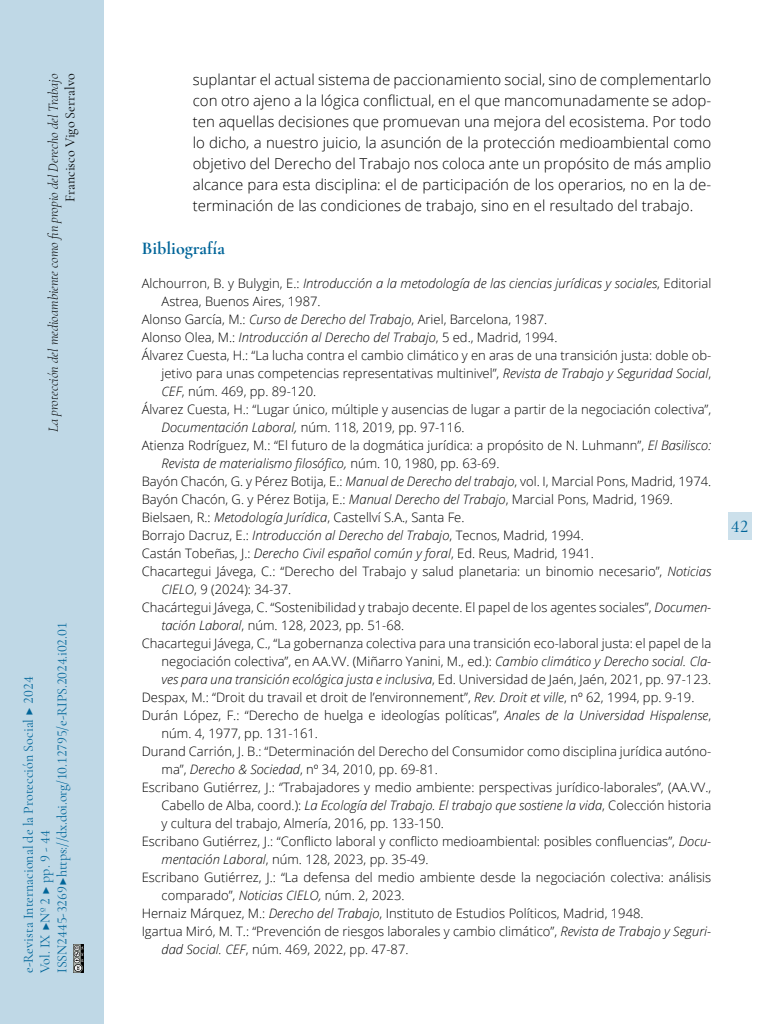
<style>
.page{position:relative;width:768px;height:1024px;background:#fff}
.page>*{position:absolute;margin:0;border:0;box-sizing:border-box;transform-origin:0 0}
.t1{font:700 18px "Cormorant Garamond";color:#006599}
.t2{font:500 18px "Cormorant Garamond";color:#006599}
.t3{font:300 15px/21px "Open Sans";color:#000;text-align:justify}
.t4{font:14px/16.8px "Cormorant Garamond";color:#006599}
.t5{font:italic 300 14px "Cormorant Garamond";color:#000}
.t6{font:14px "Cormorant Garamond";color:#000}
.t7{font:300 13px "Open Sans";color:#000}
.t8{font:italic 300 13px "Open Sans";color:#000}
.s1{font-style:normal}
.s2{font-style:italic}
</style>
<div class="page">
<div style="left:0;top:0;width:103px;height:1024px;background:#bfd8e6"></div>
<div style="left:728px;top:512px;width:23px;height:28px;background:#cce0eb"></div>
<img style="left:74px;top:944px;width:10px;height:28px">
<p class="t5" style="left:45px;top:432px;width:360px;rotate:-90deg">La protección del medioambiente como fin propio del Derecho del Trabajo</p>
<p class="t6" style="left:62px;top:202px;width:130px;rotate:-90deg">Francisco Vigo Serralvo</p>
<p class="t4" style="left:20px;top:973px;width:352px;rotate:-90deg">e-Revista Internacional de la Protección Social ▶ 2024<br>Vol. IX ▶Nº 2 ▶ pp. 9 - 44<br>ISSN 2445-3269 ▶ https://dx.doi.org/10.12795/e-RIPS.2024.i02.01</p>
<p class="t3" style="left:193px;top:69px;width:520px">suplantar el actual sistema de paccionamiento social, sino de complementarlo con otro ajeno a la lógica conflictual, en el que mancomunadamente se adop&shy;ten aquellas decisiones que promuevan una mejora del ecosistema. Por todo lo dicho, a nuestro juicio, la asunción de la protección medioambiental como objetivo del Derecho del Trabajo nos coloca ante un propósito de más amplio alcance para esta disciplina: el de participación de los operarios, no en la de&shy;terminación de las condiciones de trabajo, sino en el resultado del trabajo.</p>
<h1 class="t1" style="left:142px;top:237px;width:85px">Bibliografía</h1>
<p class="t8" style="left:142px;top:274px;width:571px"><span class="s1">Alchourron, B. y Bulygin, E.:</span> Introducción a la metodología de las ciencias jurídicas y sociales<span class="s1">, Editorial</span></p>
<p class="t7" style="left:162px;top:292px;width:161px">Astrea, Buenos Aires, 1987.</p>
<p class="t7" style="left:142px;top:310px;width:407px">Alonso García, M.: <span class="s2">Curso de Derecho del Trabajo</span>, Ariel, Barcelona, 1987.</p>
<p class="t7" style="left:142px;top:328px;width:417px">Alonso Olea, M.: <span class="s2">Introducción al Derecho del Trabajo</span>, 5 ed., Madrid, 1994.</p>
<p class="t7" style="left:142px;top:346px;width:571px">Álvarez Cuesta, H.: “La lucha contra el cambio climático y en aras de una transición justa: doble ob-</p>
<p class="t7" style="left:162px;top:364px;width:551px">jetivo para unas competencias representativas multinivel”, <span class="s2">Revista de Trabajo y Seguridad Social</span>,</p>
<p class="t7" style="left:162px;top:382px;width:156px"><span class="s2">CEF</span>, núm. 469, pp. 89-120.</p>
<p class="t7" style="left:142px;top:400px;width:571px">Álvarez Cuesta, H.: “Lugar único, múltiple y ausencias de lugar a partir de la negociación colectiva”,</p>
<p class="t7" style="left:162px;top:418px;width:305px"><span class="s2">Documentación Laboral,</span> núm. 118, 2019, pp. 97-116.</p>
<p class="t7" style="left:142px;top:436px;width:571px">Atienza Rodríguez, M.: “El futuro de la dogmática jurídica: a propósito de N. Luhmann”, <span class="s2">El Basilisco:</span></p>
<p class="t8" style="left:162px;top:454px;width:339px">Revista de materialismo filosófico, <span class="s1">núm. 10, 1980, pp. 63-69.</span></p>
<p class="t7" style="left:142px;top:472px;width:571px">Bayón Chacón, G. y Pérez Botija, E.: <span class="s2">Manual de Derecho del trabajo</span>, vol. I, Marcial Pons, Madrid, 1974.</p>
<p class="t7" style="left:142px;top:490px;width:533px">Bayón Chacón, G. y Pérez Botija, E.: <span class="s2">Manual Derecho del Trabajo</span>, Marcial Pons, Madrid, 1969.</p>
<p class="t7" style="left:142px;top:508px;width:324px">Bielsaen, R.: <span class="s2">Metodología Jurídica</span>, Castellví S.A., Santa Fe.</p>
<p class="t7" style="left:142px;top:526px;width:444px">Borrajo Dacruz, E.: <span class="s2">Introducción al Derecho del Trabajo</span>, Tecnos, Madrid, 1994.</p>
<p class="t7" style="left:142px;top:544px;width:454px">Castán Tobeñas, J.: <span class="s2">Derecho Civil español común y foral</span>, Ed. Reus, Madrid, 1941.</p>
<p class="t7" style="left:142px;top:562px;width:571px">Chacartegui Jávega, C.: “Derecho del Trabajo y salud planetaria: un binomio necesario”, <span class="s2">Noticias</span></p>
<p class="t7" style="left:162px;top:580px;width:131px"><span class="s2">CIELO</span>, 9 (2024): 34-37.</p>
<p class="t7" style="left:142px;top:598px;width:571px">Chacártegui Jávega, C. “Sostenibilidad y trabajo decente. El papel de los agentes sociales”, <span class="s2">Documen-</span></p>
<p class="t7" style="left:162px;top:616px;width:244px"><span class="s2">tación Laboral</span>, núm. 128, 2023, pp. 51-68.</p>
<p class="t7" style="left:142px;top:634px;width:571px">Chacartegui Jávega, C., “La gobernanza colectiva para una transición eco-laboral justa: el papel de la</p>
<p class="t7" style="left:162px;top:652px;width:551px">negociación colectiva”, en AA.VV. (Miñarro Yanini, M., ed.): <span class="s2">Cambio climático y Derecho social. Cla-</span></p>
<p class="t8" style="left:162px;top:670px;width:551px">ves para una transición ecológica justa e inclusiva<span class="s1">, Ed. Universidad de Jaén, Jaén, 2021, pp. 97-123.</span></p>
<p class="t7" style="left:142px;top:688px;width:554px">Despax, M.: “Droit du travail et droit de l’environnement”, <span class="s2">Rev. Droit et ville</span>, nº 62, 1994, pp. 9-19.</p>
<p class="t7" style="left:142px;top:706px;width:571px">Durán López, F.: “Derecho de huelga e ideologías políticas”, <span class="s2">Anales de la Universidad Hispalense</span>,</p>
<p class="t7" style="left:162px;top:724px;width:158px">núm. 4, 1977, pp. 131-161.</p>
<p class="t7" style="left:142px;top:742px;width:571px">Durand Carrión, J. B.: “Determinación del Derecho del Consumidor como disciplina jurídica autóno-</p>
<p class="t7" style="left:162px;top:760px;width:278px">ma”, <span class="s2">Derecho &amp; Sociedad</span>, nº 34, 2010, pp. 69-81.</p>
<p class="t7" style="left:142px;top:778px;width:571px">Escribano Gutiérrez, J.: ‘’Trabajadores y medio ambiente: perspectivas jurídico-laborales’’, (AA.VV.,</p>
<p class="t8" style="left:162px;top:796px;width:551px"><span class="s1">Cabello de Alba, coord.):</span> La Ecología del Trabajo. El trabajo que sostiene la vida<span class="s1">, Colección historia</span></p>
<p class="t7" style="left:162px;top:814px;width:284px">y cultura del trabajo, Almería, 2016, pp. 133-150.</p>
<p class="t7" style="left:142px;top:832px;width:571px">Escribano Gutiérrez, J.: “Conflicto laboral y conflicto medioambiental: posibles confluencias”, <span class="s2">Docu-</span></p>
<p class="t7" style="left:162px;top:850px;width:269px"><span class="s2">mentación Laboral</span>, núm. 128, 2023, pp. 35-49.</p>
<p class="t7" style="left:142px;top:868px;width:571px">Escribano Gutiérrez, J.: “La defensa del medio ambiente desde la negociación colectiva: análisis</p>
<p class="t7" style="left:162px;top:886px;width:245px">comparado”, <span class="s2">Noticias CIELO,</span> núm. 2, 2023.</p>
<p class="t7" style="left:142px;top:904px;width:503px">Hernaiz Márquez, M.: <span class="s2">Derecho del Trabajo</span>, Instituto de Estudios Políticos, Madrid, 1948.</p>
<p class="t7" style="left:142px;top:922px;width:571px">Igartua Miró, M. T.: “Prevención de riesgos laborales y cambio climático”, <span class="s2">Revista de Trabajo y Seguri-</span></p>
<p class="t7" style="left:162px;top:940px;width:248px"><span class="s2">dad Social. CEF</span>, núm. 469, 2022, pp. 47-87.</p>
<h1 class="t2" style="left:731px;top:515px;width:19px">42</h1>
</div>
